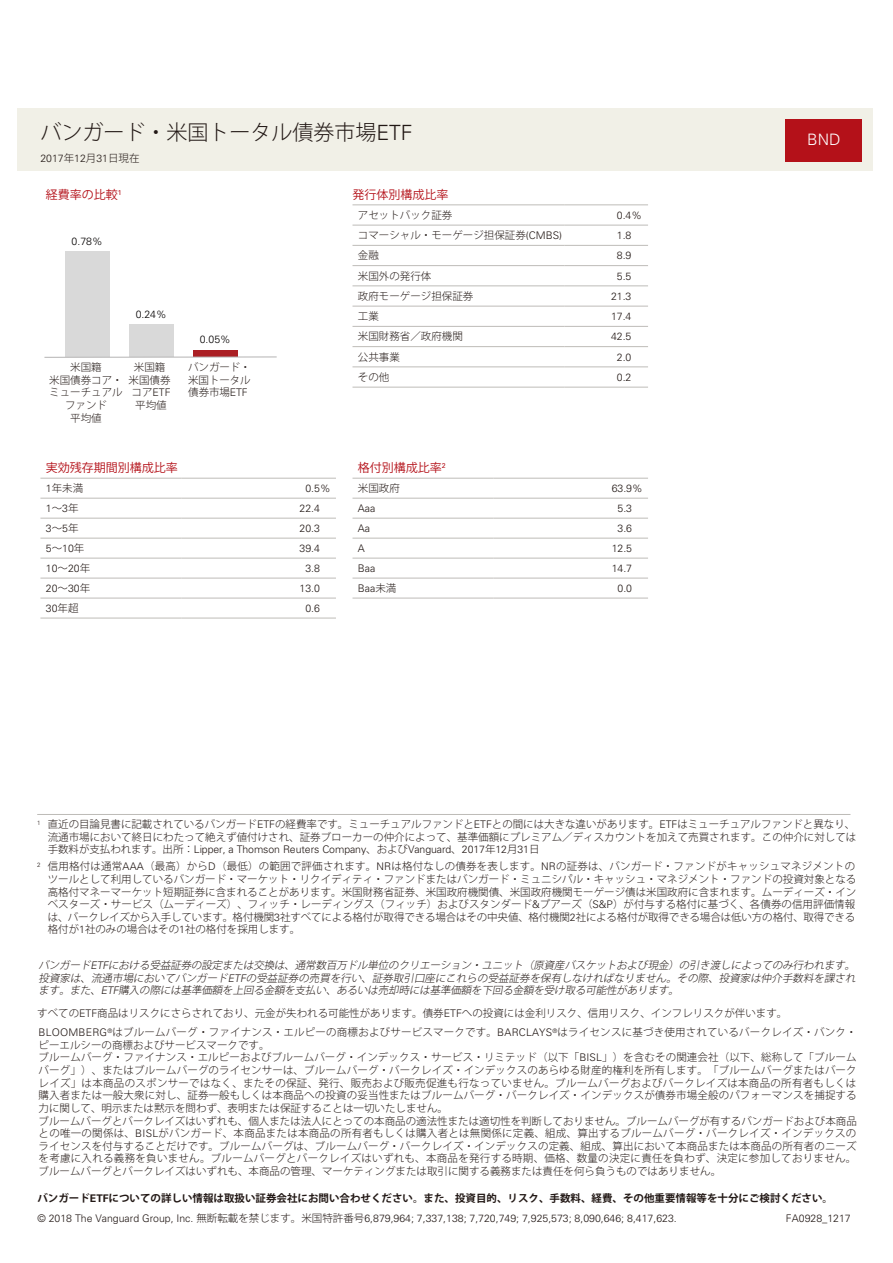
<style>
.page{position:relative;width:893px;height:1263px;background:#fff}
.page>*{position:absolute;margin:0;border:0;box-sizing:border-box;transform-origin:0 0}
.t1{font:300 21px "Koz Go Pro";color:#221815}
.t2{font:300 15.75px "Univers LT Std";color:#fff}
.t3{font:12px "Koz Go Pro";color:#b41119}
.t4{font:300 10.5px/12.6px "Koz Go Pro";color:#221815}
.t5{font:300 10.5px/20px "Univers LT Std";color:#221815}
.t6{font:italic 300 10.5px/12.6px "Koz Go Pro";color:#221815;text-align:justify}
.t7{font:700 10.5px "Koz Go Pro";color:#221815}
.t8{font:300 10.5px "Univers LT Std";color:#040000}
.s1{font-family:"Univers LT Std"}
.s2{font-family:"Koz Go Pro"}
</style>
<div class="page">
<div style="left:18px;top:108px;width:855px;height:62px;background:#f1f0e7"></div>
<div style="left:786px;top:119px;width:76px;height:42px;background:#b41119"></div>
<hr style="left:37px;top:814px;width:813px;height:1px;background:#bebcb8">
<hr style="left:352px;top:205px;width:212px;height:1px;background:#bebcb8">
<hr style="left:564px;top:205px;width:84px;height:1px;background:#bebcb8">
<hr style="left:352px;top:225px;width:212px;height:1px;background:#bebcb8">
<hr style="left:564px;top:225px;width:84px;height:1px;background:#bebcb8">
<hr style="left:352px;top:245px;width:212px;height:1px;background:#bebcb8">
<hr style="left:564px;top:245px;width:84px;height:1px;background:#bebcb8">
<hr style="left:352px;top:265px;width:212px;height:1px;background:#bebcb8">
<hr style="left:564px;top:265px;width:84px;height:1px;background:#bebcb8">
<hr style="left:352px;top:286px;width:212px;height:1px;background:#bebcb8">
<hr style="left:564px;top:286px;width:84px;height:1px;background:#bebcb8">
<hr style="left:352px;top:306px;width:212px;height:1px;background:#bebcb8">
<hr style="left:564px;top:306px;width:84px;height:1px;background:#bebcb8">
<hr style="left:352px;top:326px;width:212px;height:1px;background:#bebcb8">
<hr style="left:564px;top:326px;width:84px;height:1px;background:#bebcb8">
<hr style="left:352px;top:346px;width:212px;height:1px;background:#bebcb8">
<hr style="left:564px;top:346px;width:84px;height:1px;background:#bebcb8">
<hr style="left:352px;top:367px;width:212px;height:1px;background:#bebcb8">
<hr style="left:564px;top:367px;width:84px;height:1px;background:#bebcb8">
<hr style="left:352px;top:387px;width:212px;height:1px;background:#bebcb8">
<hr style="left:564px;top:387px;width:84px;height:1px;background:#bebcb8">
<hr style="left:352px;top:478px;width:141px;height:1px;background:#bebcb8">
<hr style="left:493px;top:478px;width:155px;height:1px;background:#bebcb8">
<hr style="left:352px;top:498px;width:141px;height:1px;background:#bebcb8">
<hr style="left:493px;top:498px;width:155px;height:1px;background:#bebcb8">
<hr style="left:352px;top:518px;width:141px;height:1px;background:#bebcb8">
<hr style="left:493px;top:518px;width:155px;height:1px;background:#bebcb8">
<hr style="left:352px;top:538px;width:141px;height:1px;background:#bebcb8">
<hr style="left:493px;top:538px;width:155px;height:1px;background:#bebcb8">
<hr style="left:352px;top:558px;width:141px;height:1px;background:#bebcb8">
<hr style="left:493px;top:558px;width:155px;height:1px;background:#bebcb8">
<hr style="left:352px;top:578px;width:141px;height:1px;background:#bebcb8">
<hr style="left:493px;top:578px;width:155px;height:1px;background:#bebcb8">
<hr style="left:352px;top:598px;width:141px;height:1px;background:#bebcb8">
<hr style="left:493px;top:598px;width:155px;height:1px;background:#bebcb8">
<hr style="left:40px;top:478px;width:141px;height:1px;background:#bebcb8">
<hr style="left:181px;top:478px;width:155px;height:1px;background:#bebcb8">
<hr style="left:40px;top:498px;width:141px;height:1px;background:#bebcb8">
<hr style="left:181px;top:498px;width:155px;height:1px;background:#bebcb8">
<hr style="left:40px;top:518px;width:141px;height:1px;background:#bebcb8">
<hr style="left:181px;top:518px;width:155px;height:1px;background:#bebcb8">
<hr style="left:40px;top:538px;width:141px;height:1px;background:#bebcb8">
<hr style="left:181px;top:538px;width:155px;height:1px;background:#bebcb8">
<hr style="left:40px;top:558px;width:141px;height:1px;background:#bebcb8">
<hr style="left:181px;top:558px;width:155px;height:1px;background:#bebcb8">
<hr style="left:40px;top:578px;width:141px;height:1px;background:#bebcb8">
<hr style="left:181px;top:578px;width:155px;height:1px;background:#bebcb8">
<hr style="left:40px;top:598px;width:141px;height:1px;background:#bebcb8">
<hr style="left:181px;top:598px;width:155px;height:1px;background:#bebcb8">
<hr style="left:40px;top:618px;width:141px;height:1px;background:#bebcb8">
<hr style="left:181px;top:618px;width:155px;height:1px;background:#bebcb8">
<div style="left:65px;top:252px;width:44px;height:105px;background:#d9d9d9"></div>
<div style="left:129px;top:325px;width:45px;height:32px;background:#d9d9d9"></div>
<div style="left:193px;top:350px;width:45px;height:7px;background:#ab1f24"></div>
<hr style="left:44px;top:357px;width:233px;height:1px;background:#b4b3b3">
<h1 class="t1" style="left:40px;top:119px;width:374px">バンガード・米国トータル債券市場<span class="s1">ETF</span></h1>
<p class="t5" style="left:40px;top:148px;width:101px">2017<span class="s2">年</span>12<span class="s2">月</span>31<span class="s2">日現在</span></p>
<p class="t3" style="left:46px;top:186px;width:77px">経費率の比較<sup>1</sup></p>
<p class="t3" style="left:352px;top:186px;width:98px">発行体別構成比率</p>
<p class="t4" style="left:358px;top:205px;width:206px;line-height:20.2px">アセットバック証券<br>コマーシャル・モーゲージ担保証券<span class="s1">(CMBS)</span>金融<br>米国外の発行体<br>政府モーゲージ担保証券<br>工業<br>米国財務省／政府機関<br>公共事業<br>その他</p>
<p class="t8" style="left:72px;top:235px;width:32px">0.78%</p>
<p class="t8" style="left:136px;top:308px;width:32px">0.24%</p>
<p class="t8" style="left:200px;top:333px;width:32px">0.05%</p>
<p class="t4" style="left:188px;top:361px;width:64px;text-align:justify">バンガード・米国トータル債券市場<span class="s1">ETF</span></p>
<p class="t4" style="left:129px;top:361px;width:43px;text-align:center">米国籍米国債券</p>
<p class="t5" style="left:131px;top:383px;width:41px"><span class="s2">コア</span>ETF</p>
<p class="t4" style="left:135px;top:399px;width:33px">平均値</p>
<p class="t4" style="left:49px;top:361px;width:75px;text-align:center">米国籍<br>米国債券コア・ミューチュアルファンド<br>平均値</p>
<p class="t3" style="left:46px;top:460px;width:133px">実効残存期間別構成比率</p>
<p class="t4" style="left:46px;top:482px;width:39px"><span class="s1">1</span>年未満</p>
<p class="t5" style="left:46px;top:499px;width:46px">1<span class="s2">～</span>3<span class="s2">年<br></span>3<span class="s2">～</span>5<span class="s2">年<br></span>5<span class="s2">～</span>10<span class="s2">年<br></span>10<span class="s2">～</span>20<span class="s2">年<br></span>20<span class="s2">～</span>30<span class="s2">年<br></span>30<span class="s2">年超</span></p>
<p class="t5" style="left:305px;top:478px;width:27px">0.5%</p>
<p class="t5" style="left:300px;top:498px;width:22px">22.4</p>
<p class="t5" style="left:300px;top:518px;width:22px">20.3</p>
<p class="t5" style="left:300px;top:538px;width:22px">39.4</p>
<p class="t5" style="left:305px;top:558px;width:16px">3.8</p>
<p class="t5" style="left:300px;top:578px;width:22px">13.0</p>
<p class="t5" style="left:305px;top:598px;width:16px">0.6</p>
<p class="t3" style="left:358px;top:460px;width:89px">格付別構成比率<sup>2</sup></p>
<p class="t4" style="left:358px;top:482px;width:43px">米国政府</p>
<p class="t5" style="left:358px;top:498px;width:40px">Aaa<br>Aa<br>A<br>Baa<br>Baa<span class="s2">未満</span></p>
<p class="t5" style="left:617px;top:205px;width:27px">0.4%</p>
<p class="t5" style="left:617px;top:225px;width:16px">1.8</p>
<p class="t5" style="left:617px;top:246px;width:16px">8.9</p>
<p class="t5" style="left:617px;top:266px;width:16px">5.5</p>
<p class="t5" style="left:611px;top:286px;width:22px">21.3</p>
<p class="t5" style="left:611px;top:306px;width:22px">17.4</p>
<p class="t5" style="left:611px;top:327px;width:22px">42.5</p>
<p class="t5" style="left:617px;top:347px;width:16px">2.0</p>
<p class="t5" style="left:617px;top:367px;width:16px">0.2</p>
<p class="t5" style="left:612px;top:478px;width:32px">63.9%</p>
<p class="t5" style="left:618px;top:498px;width:16px">5.3</p>
<p class="t5" style="left:618px;top:518px;width:16px">3.6</p>
<p class="t5" style="left:612px;top:538px;width:22px">12.5</p>
<p class="t5" style="left:612px;top:558px;width:22px">14.7</p>
<p class="t5" style="left:618px;top:578px;width:16px">0.0</p>
<h2 class="t2" style="left:807px;top:130px;width:35px">BND</h2>
<p class="t4" style="left:37px;top:818px;width:821px;text-align:right"><sup>1</sup> 直近の目論見書に記載されているバンガード<span class="s1">ETF</span>の経費率です。ミューチュアルファンドと<span class="s1">ETF</span>との間には大きな違いがあります。<span class="s1">ETF</span>はミューチュアルファンドと異なり、流通市場において終日にわたって絶えず値付けされ、証券ブローカーの仲介によって、基準価額にプレミアム／ディスカウントを加えて売買されます。この仲介に対しては</p>
<p class="t5" style="left:48px;top:840px;width:493px"><span class="s2">手数料が支払われます。出所：</span>Lipper, a Thomson Reuters Company<span class="s2">、および</span>Vanguard<span class="s2">、</span>2017<span class="s2">年</span>12<span class="s2">月</span>31<span class="s2">日</span></p>
<p class="t4" style="left:48px;top:860px;width:810px;text-align:justify;text-indent:-10px"><sup>2</sup> 信用格付は通常<span class="s1">AAA</span>（最高）から<span class="s1">D</span>（最低）の範囲で評価されます。<span class="s1">NR</span>は格付なしの債券を表します。<span class="s1">NR</span>の証券は、バンガード・ファンドがキャッシュマネジメントのツールとして利用しているバンガード・マーケット・リクイディティ・ファンドまたはバンガード・ミュニシパル・キャッシュ・マネジメント・ファンドの投資対象となる高格付マネーマーケット短期証券に含まれることがあります。米国財務省証券、米国政府機関債、米国政府機関モーゲージ債は米国政府に含まれます。ムーディーズ・インベスターズ・サービス（ムーディーズ）、フィッチ・レーディングス（フィッチ）およびスタンダード<span class="s1">&amp;</span>プアーズ（<span class="s1">S&amp;P</span>）が付与する格付に基づく、各債券の信用評価情報は、バークレイズから入手しています。格付機関<span class="s1">3</span>社すべてによる格付が取得できる場合はその中央値、格付機関<span class="s1">2</span>社による格付が取得できる場合は低い方の格付、取得できる格付が<span class="s1">1</span>社のみの場合はその<span class="s1">1</span>社の格付を採用します。</p>
<p class="t6" style="left:39px;top:959px;width:821px">バンガード<span class="s1">ETF</span>における受益証券の設定または交換は、通常数百万ドル単位のクリエーション・ユニット（原資産バスケットおよび現金）の引き渡しによってのみ行われます。投資家は、流通市場においてバンガード<span class="s1">ETF</span>の受益証券の売買を行い、証券取引口座にこれらの受益証券を保有しなければなりません。その際、投資家は仲介手数料を課されます。また、<span class="s1">ETF</span>購入の際には基準価額を上回る金額を支払い、あるいは売却時には基準価額を下回る金額を受け取る可能性があります。</p>
<p class="t4" style="left:37px;top:1003px;width:821px;line-height:19.5px">すべての<span class="s1">ETF</span>商品はリスクにさらされており、元金が失われる可能性があります。債券<span class="s1">ETF</span>への投資には金利リスク、信用リスク、インフレリスクが伴います。<br><span class="s1">BLOOMBERG</span><sup>®</sup>はブルームバーグ・ファイナンス・エルピーの商標およびサービスマークです。<span class="s1">BARCLAYS</span><sup>®</sup>はライセンスに基づき使用されているバークレイズ・バンク・</p>
<p class="t4" style="left:39px;top:1039px;width:820px">ピーエルシーの商標およびサービスマークです。<br>ブルームバーグ・ファイナンス・エルピーおよびブルームバーグ・インデックス・サービス・リミテッド（以下「<span class="s1">BISL</span>」）を含むその関連会社（以下、総称して「ブルームバーグ」）、またはブルームバーグのライセンサーは、ブルームバーグ・バークレイズ・インデックスのあらゆる財産的権利を所有します。「ブルームバーグまたはバークレイズ」は本商品のスポンサーではなく、またその保証、発行、販売および販売促進も行なっていません。ブルームバーグおよびバークレイズは本商品の所有者もしくは購入者または一般大衆に対し、証券一般もしくは本商品への投資の妥当性またはブルームバーグ・バークレイズ・インデックスが債券市場全般のパフォーマンスを捕捉する力に関して、明示または黙示を問わず、表明または保証することは一切いたしません。<br>ブルームバーグとバークレイズはいずれも、個人または法人にとっての本商品の適法性または適切性を判断しておりません。ブルームバーグが有するバンガードおよび本商品との唯一の関係は、<span class="s1">BISL</span>がバンガード、本商品または本商品の所有者もしくは購入者とは無関係に定義、組成、算出するブルームバーグ・バークレイズ・インデックスのライセンスを付与することだけです。ブルームバーグは、ブルームバーグ・バークレイズ・インデックスの定義、組成、算出において本商品または本商品の所有者のニーズを考慮に入れる義務を負いません。ブルームバーグとバークレイズはいずれも、本商品を発行する時期、価格、数量の決定に責任を負わず、決定に参加しておりません。ブルームバーグとバークレイズはいずれも、本商品の管理、マーケティングまたは取引に関する義務または責任を何ら負うものではありません。</p>
<p class="t7" style="left:37px;top:1191px;width:797px">バンガード<span class="s1">ETF</span>についての詳しい情報は取扱い証券会社にお問い合わせください。また、投資目的、リスク、手数料、経費、その他重要情報等を十分にご検討ください。</p>
<p class="t5" style="left:37px;top:1208px;width:641px">© 2018 The Vanguard Group, Inc. <span class="s2">無断転載を禁じます。米国特許番号</span>6,879,964; 7,337,138; 7,720,749; 7,925,573; 8,090,646; 8,417,623.</p>
<p class="t5" style="left:786px;top:1208px;width:66px">FA0928_1217</p>
</div>
